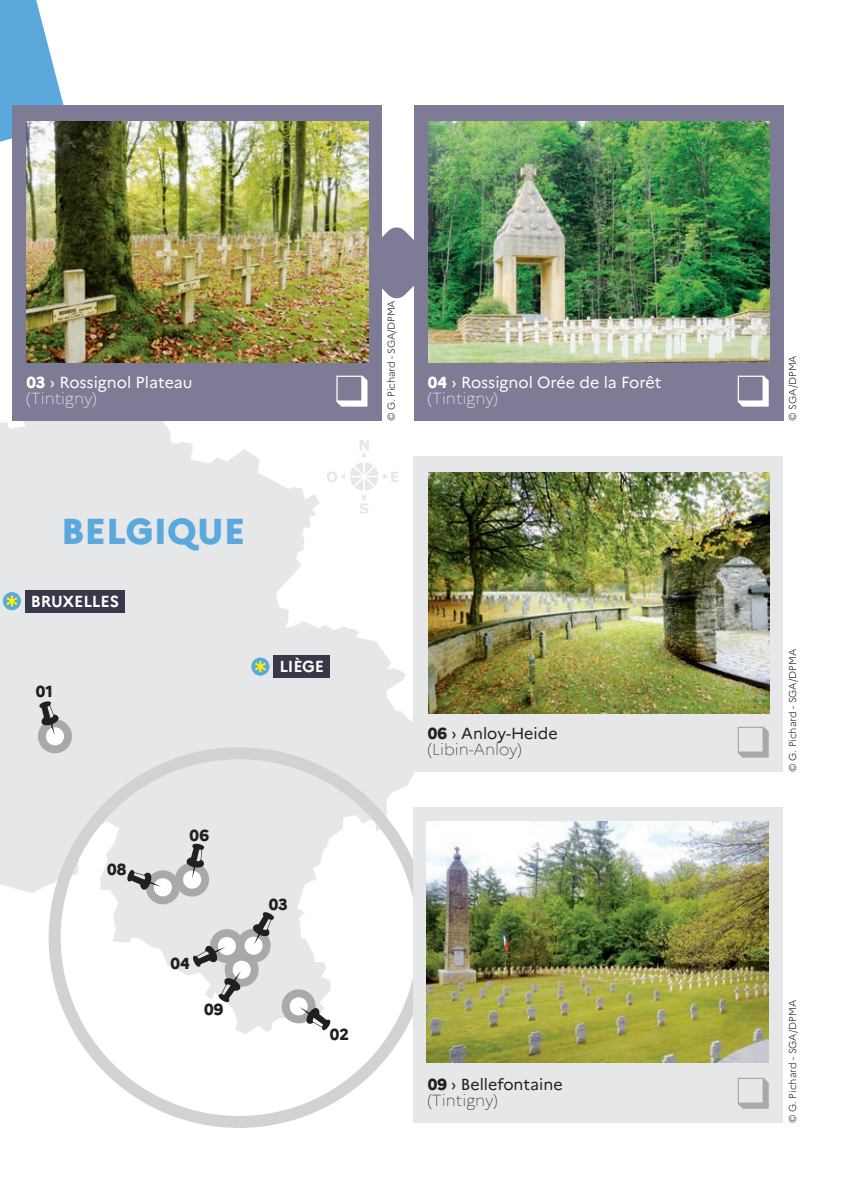
<style>
.page{position:relative;width:851px;height:1191px;background:#fff}
.page>*{position:absolute;margin:0;border:0;box-sizing:border-box;transform-origin:0 0}
.t1{font:800 36px "Marianne";color:#5ba8dc}
.t2{font:16px/16px "Marianne";color:#fff}
.t3{font:100 16px/16px "Marianne";color:#231f20}
.t4{font:16px/16px "Marianne";color:#231f20}
.t5{font:700 16px "Marianne";letter-spacing:-.01em;color:#fff}
.t6{font:800 16px "Marianne";letter-spacing:.005em;color:#231f20}
.t7{font:300 10px "Marianne";letter-spacing:-.005em;color:#231f20}
.s1{font-weight:800}
.s2{font-weight:100}
.s3{font-weight:400}
</style>
<div class="page">
<svg style="left:0;top:382px;width:415px;height:652px;fill:#e6e7e9"></svg>
<div style="left:3px;top:592px;width:18px;height:18px;background:#5ba8dc;border-radius:50%"></div>
<svg style="left:6px;top:595px;width:11px;height:11px"></svg>
<div style="left:251px;top:657px;width:18px;height:18px;background:#5ba8dc;border-radius:50%"></div>
<svg style="left:255px;top:661px;width:11px;height:11px"></svg>
<svg style="left:36px;top:701px;width:38px;height:54px;background:#bfbfc1"></svg>
<svg style="left:127px;top:843px;width:84px;height:63px;background:#c8c8ca"></svg>
<svg style="left:193px;top:912px;width:81px;height:90px"></svg>
<svg style="left:280px;top:987px;width:50px;height:43px"></svg>
<svg style="left:327px;top:440px;width:71px;height:74px"></svg>
<div style="left:25px;top:590px;width:100px;height:22px;background:#3a374b"></div>
<div style="left:274px;top:655px;width:56px;height:23px;background:#3a374b"></div>
<div style="left:49px;top:747px;width:380px;height:381px;border:12px solid #d1d2d4;border-radius:50%"></div>
<svg style="left:0;top:0;width:64px;height:142px"></svg>
<div style="left:413px;top:456px;width:369px;height:316px;background:#e6e7e9"></div>
<svg style="left:737px;top:726px;width:31px;height:31px"></svg>
<div style="left:414px;top:105px;width:369px;height:316px;background:#7d7b95"></div>
<div style="left:12px;top:105px;width:369px;height:316px;background:#7d7b95"></div>
<svg style="left:737px;top:376px;width:31px;height:30px"></svg>
<svg style="left:336px;top:376px;width:31px;height:30px"></svg>
<div style="left:413px;top:807px;width:369px;height:316px;background:#e6e7e9"></div>
<svg style="left:737px;top:1077px;width:31px;height:31px"></svg>
<svg style="left:368px;top:226px;width:46px;height:73px"></svg>
<img style="left:428px;top:472px;width:341px;height:242px">
<img style="left:428px;top:121px;width:341px;height:242px">
<img style="left:27px;top:121px;width:341px;height:242px">
<img style="left:426px;top:821px;width:342px;height:242px">
<h2 class="t2" style="left:26px;top:374px;width:167px"><span class="s1">03</span> › Rossignol Plateau <span class="s2">(Tintigny)</span></h2>
<p class="t7" style="left:385px;top:421px;width:122px;rotate:-90deg">© G. Pichard - SGA/DPMA</p>
<h2 class="t2" style="left:427px;top:374px;width:235px"><span class="s1">04</span> › Rossignol Orée de la Forêt <span class="s2">(Tintigny)</span></h2>
<h1 class="t1" style="left:61px;top:509px;width:186px">BELGIQUE</h1>
<h2 class="t5" style="left:31px;top:591px;width:90px">BRUXELLES</h2>
<h2 class="t6" style="left:36px;top:681px;width:18px">01</h2>
<h2 class="t5" style="left:279px;top:656px;width:46px">LIÈGE</h2>
<h2 class="t6" style="left:107px;top:859px;width:21px">08</h2>
<h2 class="t6" style="left:189px;top:825px;width:21px">06</h2>
<h2 class="t6" style="left:170px;top:953px;width:21px">04</h2>
<h2 class="t6" style="left:204px;top:999px;width:21px">09</h2>
<h2 class="t6" style="left:269px;top:895px;width:21px">03</h2>
<h2 class="t6" style="left:330px;top:1024px;width:21px">02</h2>
<h2 class="t3" style="left:427px;top:725px;width:131px"><span class="s1">06</span> <span class="s3">› Anloy-Heide </span>(Libin-Anloy)</h2>
<h2 class="t4" style="left:427px;top:1076px;width:137px"><span class="s1">09</span> › Bellefontaine <span class="s2">(Tintigny)</span></h2>
<p class="t7" style="left:786px;top:421px;width:67px;rotate:-90deg">© SGA/DPMA</p>
<p class="t7" style="left:786px;top:772px;width:124px;rotate:-90deg">© G. Pichard - SGA/DPMA</p>
<p class="t7" style="left:786px;top:1123px;width:124px;rotate:-90deg">© G. Pichard - SGA/DPMA</p>
</div>
